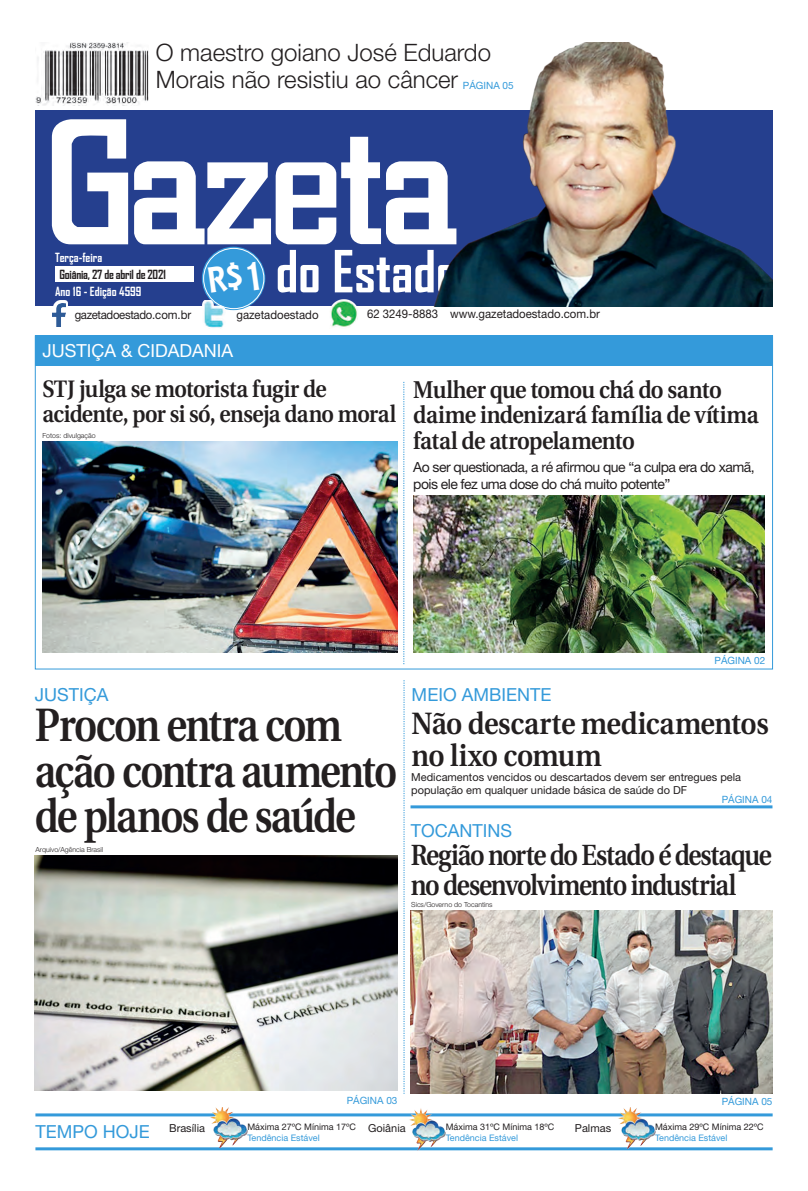
<style>
.page{position:relative;width:808px;height:1191px;background:#fff}
.page>*{position:absolute;margin:0;border:0;box-sizing:border-box;transform-origin:0 0}
.t1{font:700 55.6px "Agency FB";color:#fff}
.Manchete{font:600 46.7px/45.5px "Utopia";letter-spacing:-.045em;color:#231f20;scale:.85 1}
.Manchete-2{font:600 30.8px/32px "Utopia";letter-spacing:-.015em;color:#231f20;scale:.91 1}
.Manchete-3{font:600 29.1px/30.1px "Utopia";letter-spacing:-.05em;color:#231f20;scale:.86 1}
.Manchete-4{font:600 24.3px/25.5px "Utopia";letter-spacing:-.025em;color:#231f20;scale:.91 1}
.t2{font:300 24px/27px "Helvetica Neue";color:#231f20}
.Manchete-5{font:600 23.8px/25px "Utopia";letter-spacing:-.03em;color:#231f20;scale:.91 1}
.Retranca{font:18px "Helvetica Neue";color:#349ada}
.Retranca-2{font:18px "Helvetica Neue";color:#fff}
.txt_colunas{font:14px/17px "Helvetica Neue";letter-spacing:-.04em;color:#231f20}
.t3{font:700 12.1px "Agency FB";color:#fff}
.t4{font:700 12.1px "Agency FB";letter-spacing:-.02em;color:#231f20}
.t5{font:12px "Helvetica Neue";color:#231f20;scale:.95 1}
.t6{font:12px "Helvetica Neue";letter-spacing:-.03em;color:#231f20;scale:.95 1}
.Legenda{font:11px/13.3px "Helvetica Neue";color:#231f20}
.Retranca-3{font:10px "Helvetica Neue";color:#349ada}
.Legenda-2{font:9px "Helvetica Neue";color:#231f20}
.Legenda-3{font:9px "Helvetica Neue";color:#349ada}
.Crédito_Fotógrafo{font:300 7px "Helvetica Neue";color:#231f20}
</style>
<div class="page">
<div style="left:35px;top:110px;width:737px;height:196px;background:#253f8e"></div>
<svg style="left:52px;top:119px;width:76px;height:125px"></svg>
<svg style="left:134px;top:137px;width:242px;height:107px"></svg>
<div style="left:55px;top:266px;width:138px;height:15px;background:#fff"></div>
<svg style="left:55px;top:300px;width:13px;height:27px"></svg>
<img style="left:52px;top:303px;width:13px;height:23px">
<hr style="left:35px;top:1113px;width:738px;height:3px;background:#349ada">
<hr style="left:35px;top:1147px;width:738px;height:3px;background:#349ada">
<img style="left:408px;top:1108px;width:38px;height:42px">
<img style="left:209px;top:1108px;width:38px;height:39px">
<img style="left:617px;top:1108px;width:38px;height:40px">
<svg style="left:404px;top:680px;width:1px;height:413px"></svg>
<svg style="left:404px;top:382px;width:1px;height:282px"></svg>
<svg style="left:202px;top:247px;width:63px;height:63px"></svg>
<div style="left:203px;top:248px;width:61px;height:61px;border:1px solid #fff;border-radius:50%"></div>
<div style="left:35px;top:336px;width:737px;height:30px;background:#349ada"></div>
<hr style="left:410px;top:805px;width:362px;height:3px;background:#349ada">
<img style="left:202px;top:300px;width:23px;height:29px">
<img style="left:330px;top:299px;width:28px;height:28px">
<img style="left:376px;top:43px;width:396px;height:263px">
<div style="left:155px;top:42px;width:337px;height:48px;background:#fff"></div>
<img style="left:35px;top:43px;width:113px;height:63px">
<div style="left:462px;top:78px;width:53px;height:12px;background:#fff"></div>
<img style="left:410px;top:910px;width:362px;height:183px">
<img style="left:42px;top:441px;width:355px;height:212px">
<img style="left:413px;top:496px;width:352px;height:157px">
<img style="left:35px;top:855px;width:362px;height:235px">
<div style="left:208px;top:262px;width:51px;height:31px;background:#349ada"></div>
<p class="t2" style="left:156px;top:39px;width:337px">O maestro goiano José Eduardo<br>Morais não resistiu ao câncer</p>
<p class="Retranca-3" style="left:463px;top:79px;width:52px">PÁGINA 05</p>
<p class="t3" style="left:55px;top:250px;width:49px">Terça-feira</p>
<p class="t4" style="left:59px;top:267px;width:108px">Goiânia, 27 de abril de 2021</p>
<p class="t3" style="left:55px;top:283px;width:88px">Ano 16 - Edição 4599</p>
<p class="t6" style="left:75px;top:307px;width:124px">gazetadoestado.com.br</p>
<p class="t1" style="left:276px;top:237px;width:184px">do Estado</p>
<p class="t5" style="left:236px;top:308px;width:88px">gazetadoestado</p>
<p class="t5" style="left:367px;top:307px;width:76px">62 3249-8883</p>
<p class="t5" style="left:450px;top:307px;width:159px">www.gazetadoestado.com.br</p>
<p class="Retranca-2" style="left:42px;top:339px;width:192px">JUSTIÇA &amp; CIDADANIA</p>
<p class="Retranca-2" style="left:46px;top:340px;width:192px">JUSTIÇA &amp; CIDADANIA</p>
<p class="Manchete-5" style="left:42px;top:377px;width:390px">STJ julga se motorista fugir de acidente, por si só, enseja dano moral</p>
<p class="Crédito_Fotógrafo" style="left:43px;top:432px;width:55px">Fotos: divulgação</p>
<p class="Manchete-4" style="left:413px;top:377px;width:381px">Mulher que tomou chá do santo daime indenizará família de vítima fatal de atropelamento</p>
<p class="txt_colunas" style="left:413px;top:458px;width:343px">Ao ser questionada, a ré afirmou que “a culpa era do xamã, pois ele fez uma dose do chá muito potente”</p>
<p class="Retranca" style="left:35px;top:684px;width:75px">JUSTIÇA</p>
<p class="Manchete" style="left:35px;top:703px;width:428px">Procon entra com ação contra aumento de planos de saúde</p>
<p class="Crédito_Fotógrafo" style="left:36px;top:845px;width:69px">Arquivo/Agência Brasil</p>
<p class="Retranca-3" style="left:714px;top:654px;width:52px">PÁGINA 02</p>
<p class="Retranca" style="left:412px;top:684px;width:141px">MEIO AMBIENTE</p>
<p class="Manchete-2" style="left:412px;top:708px;width:394px">Não descarte medicamentos no lixo comum</p>
<p class="Legenda" style="left:411px;top:770px;width:331px">Medicamentos vencidos ou descartados devem ser entregues pela população em qualquer unidade básica de saúde do DF</p>
<p class="Retranca-3" style="left:722px;top:793px;width:52px">PÁGINA 04</p>
<p class="Retranca" style="left:411px;top:819px;width:103px">TOCANTINS</p>
<p class="Manchete-3" style="left:411px;top:840px;width:421px">Região norte do Estado é destaque no desenvolvimento industrial</p>
<p class="Crédito_Fotógrafo" style="left:411px;top:900px;width:83px">Sics/Governo do Tocantins</p>
<p class="Retranca-3" style="left:347px;top:1094px;width:52px">PÁGINA 03</p>
<p class="Retranca-3" style="left:722px;top:1095px;width:52px">PÁGINA 05</p>
<p class="Retranca" style="left:35px;top:1120px;width:116px">TEMPO HOJE</p>
<p class="Legenda" style="left:169px;top:1121px;width:37px">Brasília</p>
<p class="Legenda-2" style="left:247px;top:1121px;width:110px">Máxima 27ºC Mínima 17ºC</p>
<p class="Legenda" style="left:368px;top:1121px;width:39px">Goiânia</p>
<p class="Legenda" style="left:575px;top:1121px;width:38px">Palmas</p>
<p class="Legenda-3" style="left:247px;top:1132px;width:74px">Tendência Estável</p>
<p class="Legenda-2" style="left:446px;top:1121px;width:110px">Máxima 31ºC Mínima 18ºC</p>
<p class="Legenda-3" style="left:446px;top:1132px;width:74px">Tendência Estável</p>
<p class="Legenda-2" style="left:655px;top:1121px;width:110px">Máxima 29ºC Mínima 22ºC</p>
<p class="Legenda-3" style="left:655px;top:1132px;width:74px">Tendência Estável</p>
</div>
